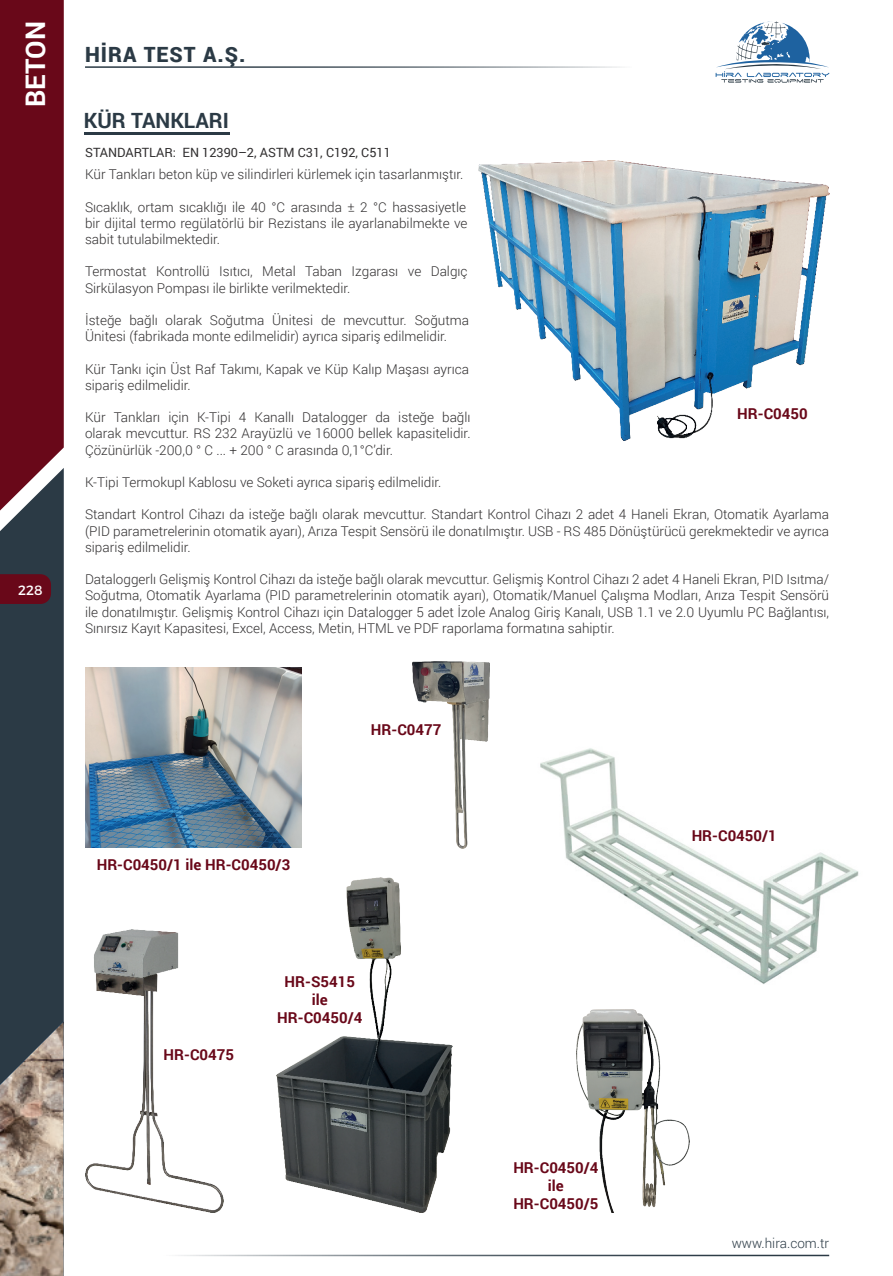
<style>
.page{position:relative;width:893px;height:1276px;background:#fff}
.page>*{position:absolute;margin:0;border:0;box-sizing:border-box;transform-origin:0 0}
.t1{font:700 27px "Roboto";color:#fff}
.t2{font:900 21px "Roboto";letter-spacing:.05em;color:#2b3a45}
.BAŞLIK-5{font:700 21px "Roboto";color:#2b3a45}
.KOD_NUMARASI-5{font:700 15px/18px "Roboto";color:#690819;text-align:center}
.Normal_pra{font:300 13.5px/16.2px "Roboto";color:#312f30;text-align:justify}
.t3{font:300 13.5px "Roboto";color:#2b3a45}
.t4{font:13.5px "Montserrat";color:#fff}
.Normal_pra-2{font:12.75px "Roboto";color:#312f30}
</style>
<div class="page">
<div style="left:0;top:523px;width:64px;height:498px;background:#2b3a45"></div>
<svg style="left:0;top:0;width:64px;height:523px;background:#6c1323"></svg>
<div style="left:0;top:574px;width:51px;height:30px;background:#690819"></div>
<img style="left:0;top:1021px;width:64px;height:255px">
<svg style="left:716px;top:21px;width:113px;height:62px"></svg>
<hr style="left:85px;top:66px;width:631px;height:2px;background:#2b3a45">
<hr style="left:64px;top:1254px;width:765px;height:2px;background:#2b3a45">
<hr style="left:84px;top:132px;width:145px;height:3px;background:#2b3a45">
<img style="left:478px;top:160px;width:351px;height:280px">
<img style="left:85px;top:668px;width:217px;height:179px">
<img style="left:85px;top:929px;width:138px;height:283px">
<img style="left:277px;top:877px;width:175px;height:335px">
<img style="left:576px;top:1009px;width:114px;height:203px">
<img style="left:412px;top:661px;width:77px;height:187px">
<img style="left:540px;top:748px;width:319px;height:236px">
<h1 class="t1" style="left:17px;top:107px;width:87px;rotate:-90deg">BETON</h1>
<p class="t4" style="left:18px;top:580px;width:26px">228</p>
<h2 class="t2" style="left:85px;top:40px;width:162px">HİRA TEST A.Ş.</h2>
<p class="BAŞLIK-5" style="left:84px;top:106px;width:147px">KÜR TANKLARI</p>
<p class="Normal_pra-2" style="left:85px;top:143px;width:307px">STANDARTLAR: EN 12390–2, ASTM C31, C192, C511</p>
<p class="Normal_pra" style="left:85px;top:166px;width:380px">Kür Tankları beton küp ve silindirleri kürlemek için tasarlanmıştır.</p>
<p class="Normal_pra" style="left:85px;top:198px;width:384px">Sıcaklık, ortam sıcaklığı ile 40 °C arasında ± 2 °C hassasiyetle bir dijital termo regülatörlü bir Rezistans ile ayarlanabilmekte ve sabit tutulabilmektedir.</p>
<p class="Normal_pra" style="left:85px;top:263px;width:384px">Termostat Kontrollü Isıtıcı, Metal Taban Izgarası ve Dalgıç<br>Sirkülasyon Pompası ile birlikte verilmektedir.</p>
<p class="Normal_pra" style="left:85px;top:312px;width:386px">İsteğe bağlı olarak Soğutma Ünitesi de mevcuttur. Soğutma<br>Ünitesi (fabrikada monte edilmelidir) ayrıca sipariş edilmelidir.</p>
<p class="Normal_pra" style="left:85px;top:360px;width:386px">Kür Tankı için Üst Raf Takımı, Kapak ve Küp Kalıp Maşası ayrıca sipariş edilmelidir.</p>
<p class="Normal_pra" style="left:85px;top:409px;width:387px">Kür Tankları için K-Tipi 4 Kanallı Datalogger da isteğe bağlı olarak mevcuttur. RS 232 Arayüzlü ve 16000 bellek kapasitelidir.<br>Çözünürlük -200,0 ° C ... + 200 ° C arasında 0,1°C’dir.</p>
<p class="Normal_pra" style="left:85px;top:474px;width:358px">K-Tipi Termokupl Kablosu ve Soketi ayrıca sipariş edilmelidir.</p>
<p class="Normal_pra" style="left:85px;top:506px;width:746px">Standart Kontrol Cihazı da isteğe bağlı olarak mevcuttur. Standart Kontrol Cihazı 2 adet 4 Haneli Ekran, Otomatik Ayarlama (PID parametrelerinin otomatik ayarı), Arıza Tespit Sensörü ile donatılmıştır. USB - RS 485 Dönüştürücü gerekmektedir ve ayrıca sipariş edilmelidir.</p>
<p class="Normal_pra" style="left:85px;top:571px;width:746px">Dataloggerlı Gelişmiş Kontrol Cihazı da isteğe bağlı olarak mevcuttur. Gelişmiş Kontrol Cihazı 2 adet 4 Haneli Ekran, PID Isıtma/ Soğutma, Otomatik Ayarlama (PID parametrelerinin otomatik ayarı), Otomatik/Manuel Çalışma Modları, Arıza Tespit Sensörü ile donatılmıştır. Gelişmiş Kontrol Cihazı için Datalogger 5 adet İzole Analog Giriş Kanalı, USB 1.1 ve 2.0 Uyumlu PC Bağlantısı, Sınırsız Kayıt Kapasitesi, Excel, Access, Metin, HTML ve PDF raporlama formatına sahiptir.</p>
<p class="KOD_NUMARASI-5" style="left:737px;top:404px;width:72px">HR-C0450</p>
<p class="KOD_NUMARASI-5" style="left:97px;top:855px;width:195px">HR-C0450/1 ile HR-C0450/3</p>
<p class="KOD_NUMARASI-5" style="left:371px;top:720px;width:72px">HR-C0477</p>
<p class="KOD_NUMARASI-5" style="left:692px;top:826px;width:87px">HR-C0450/1</p>
<p class="KOD_NUMARASI-5" style="left:164px;top:1045px;width:72px">HR-C0475</p>
<p class="KOD_NUMARASI-5" style="left:285px;top:972px;width:72px">HR-S5415 ile</p>
<p class="KOD_NUMARASI-5" style="left:277px;top:1008px;width:87px">HR-C0450/4</p>
<p class="KOD_NUMARASI-5" style="left:513px;top:1157px;width:87px">HR-C0450/4 ile</p>
<p class="KOD_NUMARASI-5" style="left:513px;top:1193px;width:87px">HR-C0450/5</p>
<p class="t3" style="left:732px;top:1233px;width:99px">www.hira.com.tr</p>
</div>
